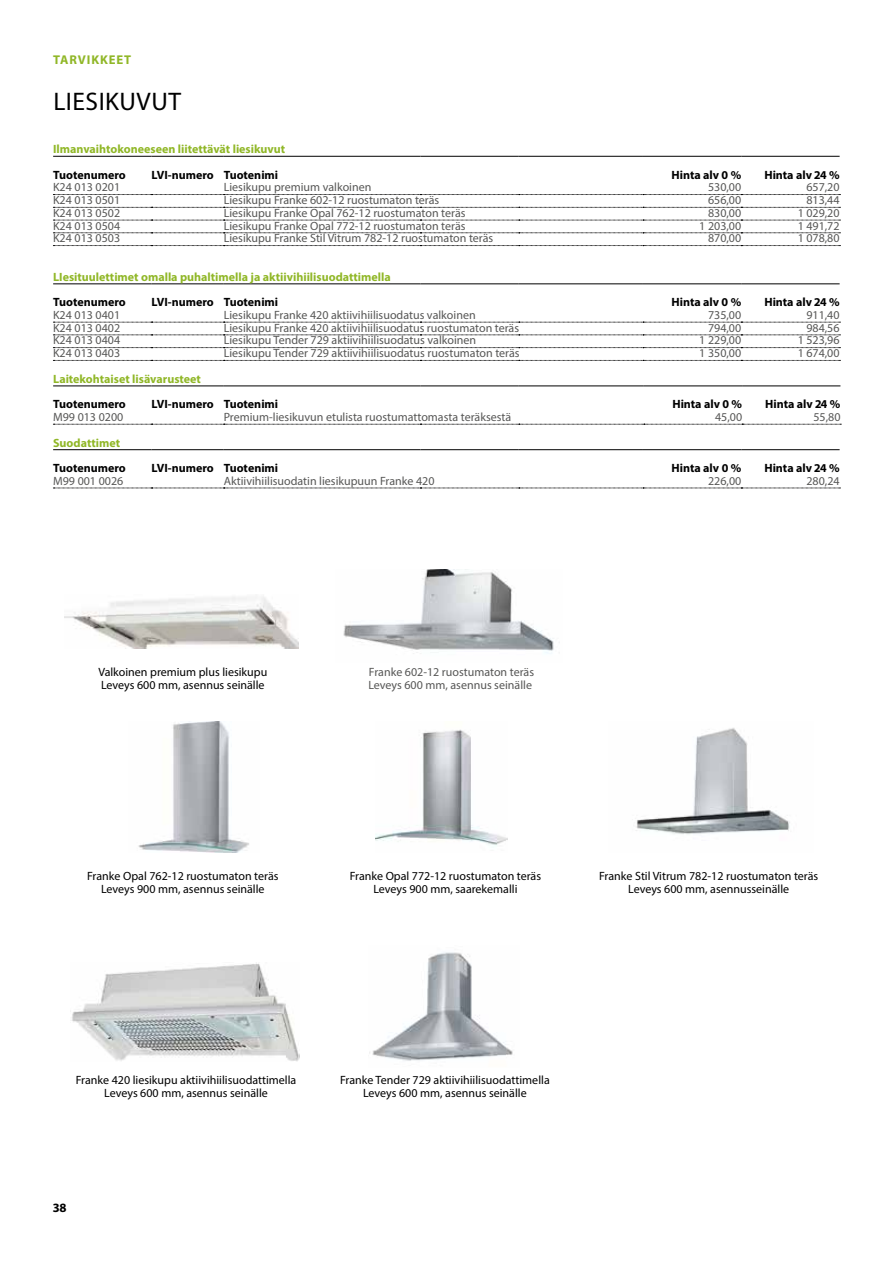
<style>
.page{position:relative;width:893px;height:1263px;background:#fff}
.page>*{position:absolute;margin:0;border:0;box-sizing:border-box;transform-origin:0 0}
.t1{font:25.5px "Myriad Pro";letter-spacing:.02em;color:#000}
.t2{font:700 12.75px "Myriad Pro";letter-spacing:.07em;color:#90b727}
.t3{font:700 12.75px "Myriad Pro";color:#000}
.t4{font:12px/12.8px "Myriad Pro";color:#575756}
.t5{font:12px/12.8px "Myriad Pro";color:#000;text-align:center}
.t6{font:700 12px "Myriad Pro";color:#000}
.t7{font:700 12px "Myriad Pro";color:#90b727}
</style>
<div class="page">
<img style="left:65px;top:596px;width:233px;height:53px">
<img style="left:70px;top:962px;width:230px;height:99px">
<img style="left:369px;top:952px;width:144px;height:109px">
<hr style="left:53px;top:156px;width:98px;height:1px;background:#000">
<hr style="left:151px;top:156px;width:73px;height:1px;background:#000">
<hr style="left:224px;top:156px;width:196px;height:1px;background:#000">
<hr style="left:420px;top:156px;width:99px;height:1px;background:#000">
<hr style="left:519px;top:156px;width:124px;height:1px;background:#000">
<hr style="left:643px;top:156px;width:98px;height:1px;background:#000">
<hr style="left:741px;top:156px;width:99px;height:1px;background:#000">
<hr style="left:53px;top:284px;width:98px;height:1px;background:#000">
<hr style="left:151px;top:284px;width:73px;height:1px;background:#000">
<hr style="left:224px;top:284px;width:196px;height:1px;background:#000">
<hr style="left:420px;top:284px;width:99px;height:1px;background:#000">
<hr style="left:519px;top:284px;width:124px;height:1px;background:#000">
<hr style="left:643px;top:284px;width:98px;height:1px;background:#000">
<hr style="left:741px;top:284px;width:99px;height:1px;background:#000">
<hr style="left:53px;top:449px;width:98px;height:1px;background:#000">
<hr style="left:151px;top:449px;width:73px;height:1px;background:#000">
<hr style="left:224px;top:449px;width:196px;height:1px;background:#000">
<hr style="left:420px;top:449px;width:99px;height:1px;background:#000">
<hr style="left:519px;top:449px;width:124px;height:1px;background:#000">
<hr style="left:643px;top:449px;width:98px;height:1px;background:#000">
<hr style="left:741px;top:449px;width:99px;height:1px;background:#000">
<svg style="left:53px;top:488px;width:787px;height:1px"></svg>
<svg style="left:53px;top:322px;width:787px;height:1px"></svg>
<svg style="left:53px;top:335px;width:787px;height:1px"></svg>
<svg style="left:53px;top:347px;width:787px;height:1px"></svg>
<svg style="left:53px;top:360px;width:787px;height:1px"></svg>
<svg style="left:53px;top:194px;width:787px;height:1px"></svg>
<svg style="left:53px;top:207px;width:787px;height:1px"></svg>
<svg style="left:53px;top:220px;width:787px;height:1px"></svg>
<svg style="left:53px;top:233px;width:787px;height:1px"></svg>
<svg style="left:53px;top:245px;width:787px;height:1px"></svg>
<hr style="left:53px;top:386px;width:98px;height:1px;background:#000">
<hr style="left:151px;top:386px;width:73px;height:1px;background:#000">
<hr style="left:224px;top:386px;width:196px;height:1px;background:#000">
<hr style="left:420px;top:386px;width:99px;height:1px;background:#000">
<hr style="left:519px;top:386px;width:125px;height:1px;background:#000">
<hr style="left:644px;top:386px;width:98px;height:1px;background:#000">
<hr style="left:742px;top:386px;width:98px;height:1px;background:#000">
<svg style="left:53px;top:424px;width:788px;height:1px"></svg>
<img style="left:343px;top:570px;width:211px;height:84px">
<img style="left:138px;top:721px;width:111px;height:132px">
<img style="left:376px;top:729px;width:131px;height:117px">
<img style="left:636px;top:728px;width:154px;height:106px">
<p class="t2" style="left:53px;top:51px;width:80px">TARVIKKEET</p>
<h1 class="t1" style="left:53px;top:86px;width:129px">LIESIKUVUT</h1>
<p class="t7" style="left:53px;top:141px;width:234px">Ilmanvaihtokoneeseen liitettävät liesikuvut</p>
<p class="t6" style="left:53px;top:167px;width:74px">Tuotenumero</p>
<p class="t6" style="left:151px;top:167px;width:128px">LVI-numero Tuotenimi</p>
<p class="t6" style="left:671px;top:167px;width:71px">Hinta alv 0 %</p>
<p class="t6" style="left:764px;top:167px;width:77px">Hinta alv 24 %</p>
<p class="t4" style="left:53px;top:181px;width:68px">K24 013 0201</p>
<p class="t4" style="left:224px;top:181px;width:149px">Liesikupu premium valkoinen</p>
<p class="t4" style="left:708px;top:181px;width:35px">530,00</p>
<p class="t4" style="left:806px;top:181px;width:35px">657,20</p>
<p class="t4" style="left:53px;top:194px;width:68px">K24 013 0501</p>
<p class="t4" style="left:224px;top:194px;width:217px">Liesikupu Franke 602-12 ruostumaton teräs</p>
<p class="t4" style="left:708px;top:194px;width:35px">656,00</p>
<p class="t4" style="left:806px;top:194px;width:35px">813,44</p>
<p class="t4" style="left:53px;top:206px;width:68px">K24 013 0502</p>
<p class="t4" style="left:224px;top:206px;width:243px">Liesikupu Franke Opal 762-12 ruostumaton teräs</p>
<p class="t4" style="left:708px;top:206px;width:35px">830,00</p>
<p class="t4" style="left:798px;top:206px;width:43px">1 029,20</p>
<p class="t4" style="left:53px;top:219px;width:68px">K24 013 0504</p>
<p class="t4" style="left:224px;top:219px;width:243px">Liesikupu Franke Opal 772-12 ruostumaton teräs</p>
<p class="t4" style="left:699px;top:219px;width:43px">1 203,00</p>
<p class="t4" style="left:798px;top:219px;width:43px">1 491,72</p>
<p class="t4" style="left:53px;top:232px;width:68px">K24 013 0503</p>
<p class="t4" style="left:224px;top:232px;width:271px">Liesikupu Franke Stil Vitrum 782-12 ruostumaton teräs</p>
<p class="t4" style="left:708px;top:232px;width:35px">870,00</p>
<p class="t4" style="left:798px;top:232px;width:43px">1 078,80</p>
<p class="t7" style="left:53px;top:269px;width:339px">LIesituulettimet omalla puhaltimella ja aktiivihiilisuodattimella</p>
<p class="t6" style="left:53px;top:294px;width:74px">Tuotenumero</p>
<p class="t6" style="left:151px;top:294px;width:128px">LVI-numero Tuotenimi</p>
<p class="t6" style="left:671px;top:294px;width:71px">Hinta alv 0 %</p>
<p class="t6" style="left:764px;top:294px;width:77px">Hinta alv 24 %</p>
<p class="t4" style="left:53px;top:308px;width:68px">K24 013 0401</p>
<p class="t4" style="left:224px;top:308px;width:253px">Liesikupu Franke 420 aktiivihiilisuodatus valkoinen</p>
<p class="t4" style="left:708px;top:308px;width:35px">735,00</p>
<p class="t4" style="left:806px;top:308px;width:35px">911,40</p>
<p class="t4" style="left:53px;top:321px;width:68px">K24 013 0402</p>
<p class="t4" style="left:224px;top:321px;width:297px">Liesikupu Franke 420 aktiivihiilisuodatus ruostumaton teräs</p>
<p class="t4" style="left:708px;top:321px;width:35px">794,00</p>
<p class="t4" style="left:806px;top:321px;width:35px">984,56</p>
<p class="t4" style="left:53px;top:334px;width:68px">K24 013 0404</p>
<p class="t4" style="left:224px;top:334px;width:254px">Liesikupu Tender 729 aktiivihiilisuodatus valkoinen</p>
<p class="t4" style="left:699px;top:334px;width:43px">1 229,00</p>
<p class="t4" style="left:798px;top:334px;width:43px">1 523,96</p>
<p class="t4" style="left:53px;top:347px;width:68px">K24 013 0403</p>
<p class="t4" style="left:224px;top:347px;width:297px">Liesikupu Tender 729 aktiivihiilisuodatus ruostumaton teräs</p>
<p class="t4" style="left:699px;top:347px;width:43px">1 350,00</p>
<p class="t4" style="left:798px;top:347px;width:43px">1 674,00</p>
<p class="t7" style="left:53px;top:371px;width:149px">Laitekohtaiset lisävarusteet</p>
<p class="t6" style="left:53px;top:396px;width:74px">Tuotenumero</p>
<p class="t6" style="left:151px;top:396px;width:128px">LVI-numero Tuotenimi</p>
<p class="t6" style="left:672px;top:396px;width:71px">Hinta alv 0 %</p>
<p class="t6" style="left:765px;top:396px;width:77px">Hinta alv 24 %</p>
<p class="t4" style="left:53px;top:410px;width:72px">M99 013 0200</p>
<p class="t4" style="left:224px;top:410px;width:289px">Premium-liesikuvun etulista ruostumattomasta teräksestä</p>
<p class="t4" style="left:715px;top:410px;width:29px">45,00</p>
<p class="t4" style="left:813px;top:410px;width:29px">55,80</p>
<p class="t7" style="left:53px;top:435px;width:68px">Suodattimet</p>
<p class="t6" style="left:53px;top:460px;width:74px">Tuotenumero</p>
<p class="t6" style="left:152px;top:460px;width:128px">LVI-numero Tuotenimi</p>
<p class="t6" style="left:671px;top:460px;width:71px">Hinta alv 0 %</p>
<p class="t6" style="left:764px;top:460px;width:77px">Hinta alv 24 %</p>
<p class="t4" style="left:53px;top:474px;width:72px">M99 001 0026</p>
<p class="t4" style="left:224px;top:474px;width:212px">Aktiivihiilisuodatin liesikupuun Franke 420</p>
<p class="t4" style="left:708px;top:474px;width:35px">226,00</p>
<p class="t4" style="left:806px;top:474px;width:35px">280,24</p>
<p class="t5" style="left:98px;top:665px;width:170px;text-align:left">Valkoinen premium plus liesikupu<br>Leveys 600 mm, asennus seinälle</p>
<p class="t4" style="left:368px;top:665px;width:167px">Franke 602-12 ruostumaton teräs<br>Leveys 600 mm, asennus seinälle</p>
<p class="t5" style="left:87px;top:870px;width:193px">Franke Opal 762-12 ruostumaton teräs<br>Leveys 900 mm, asennus seinälle</p>
<p class="t5" style="left:350px;top:870px;width:193px">Franke Opal 772-12 ruostumaton teräs<br>Leveys 900 mm, saarekemalli</p>
<p class="t5" style="left:599px;top:870px;width:221px">Franke Stil Vitrum 782-12 ruostumaton teräs<br>Leveys 600 mm, asennusseinälle</p>
<p class="t5" style="left:76px;top:1074px;width:222px">Franke 420 liesikupu aktiivihiilisuodattimella<br>Leveys 600 mm, asennus seinälle</p>
<p class="t5" style="left:340px;top:1074px;width:211px">Franke Tender 729 aktiivihiilisuodattimella<br>Leveys 600 mm, asennus seinälle</p>
<p class="t3" style="left:53px;top:1199px;width:15px">38</p>
</div>
